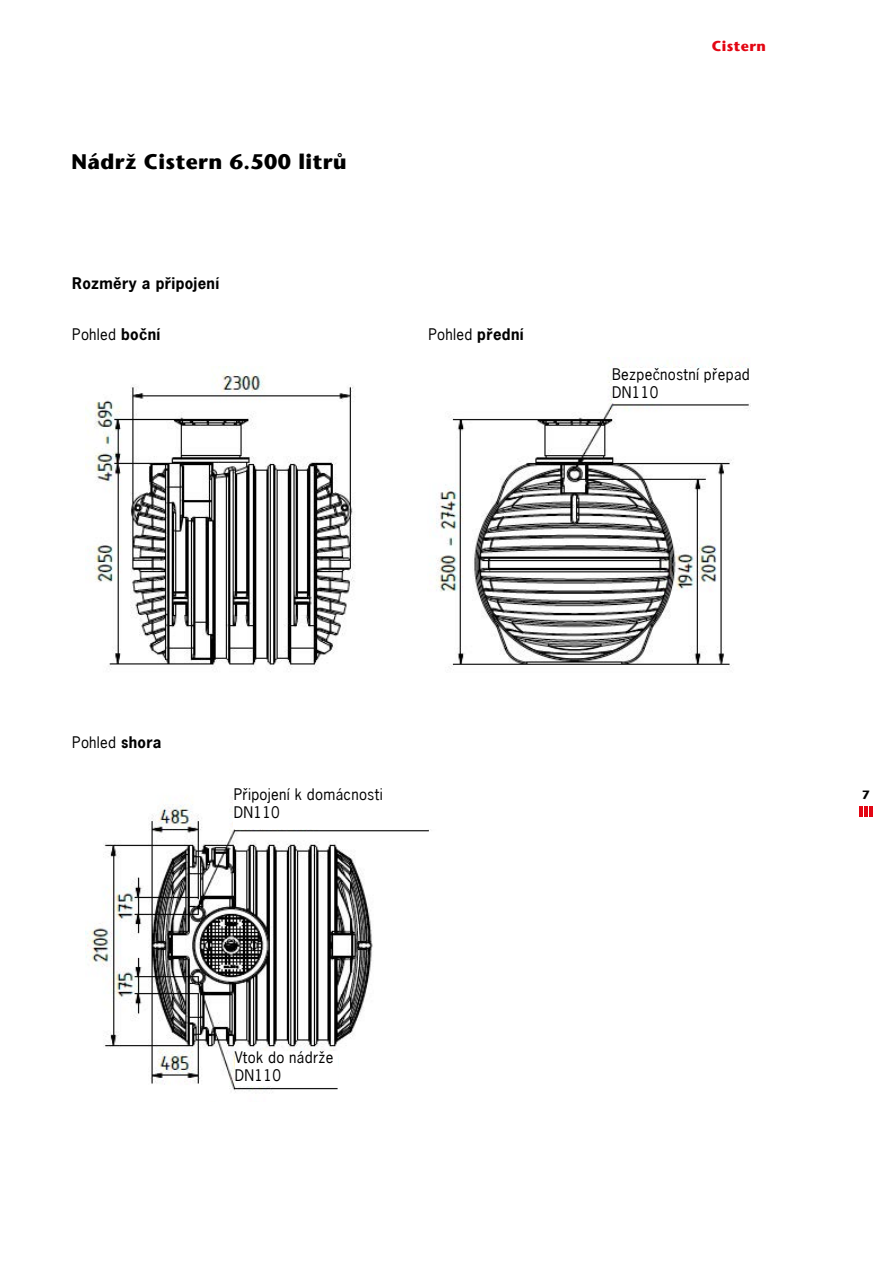
<style>
.page{position:relative;width:893px;height:1263px;background:#fff}
.page>*{position:absolute;margin:0;border:0;box-sizing:border-box;transform-origin:0 0}
.t1{font:700 21px "Stone Sans";letter-spacing:.02em;color:#000}
.t2{font:15px/18px "News Gothic";letter-spacing:.02em;color:#000}
.t3{font:700 15px "News Gothic";letter-spacing:.02em;color:#000}
.t4{font:700 14.25px "Stone Sans";letter-spacing:.03em;color:#e30613}
.t5{font:700 12px "Stone Sans";color:#000}
.s1{font-weight:700}
</style>
<div class="page">
<hr style="left:859px;top:806px;width:4px;height:10px;background:#e30613">
<hr style="left:864px;top:806px;width:4px;height:10px;background:#e30613">
<hr style="left:869px;top:806px;width:4px;height:10px;background:#e30613">
<img style="left:85px;top:366px;width:269px;height:304px">
<img style="left:85px;top:796px;width:346px;height:297px">
<div style="left:235px;top:1051px;width:102px;height:34px;background:#fff"></div>
<div style="left:234px;top:788px;width:228px;height:41px;background:#fff"></div>
<img style="left:434px;top:357px;width:317px;height:312px">
<div style="left:612px;top:368px;width:144px;height:35px;background:#fff"></div>
<h1 class="t1" style="left:72px;top:149px;width:276px">Nádrž Cistern 6.500 litrů</h1>
<p class="t3" style="left:72px;top:274px;width:148px">Rozměry a připojení</p>
<p class="t2" style="left:72px;top:325px;width:90px">Pohled <span class="s1">boční</span></p>
<p class="t2" style="left:428px;top:325px;width:97px">Pohled <span class="s1">přední</span></p>
<p class="t4" style="left:712px;top:38px;width:56px">Cistern</p>
<p class="t2" style="left:612px;top:365px;width:139px">Bezpečnostní přepad<br>DN110</p>
<p class="t2" style="left:72px;top:734px;width:91px">Pohled <span class="s1">shora</span></p>
<p class="t2" style="left:234px;top:785px;width:151px">Připojení k domácnosti<br>DN110</p>
<p class="t2" style="left:235px;top:1048px;width:100px">Vtok do nádrže<br>DN110</p>
<p class="t5" style="left:862px;top:788px;width:9px">7</p>
</div>
